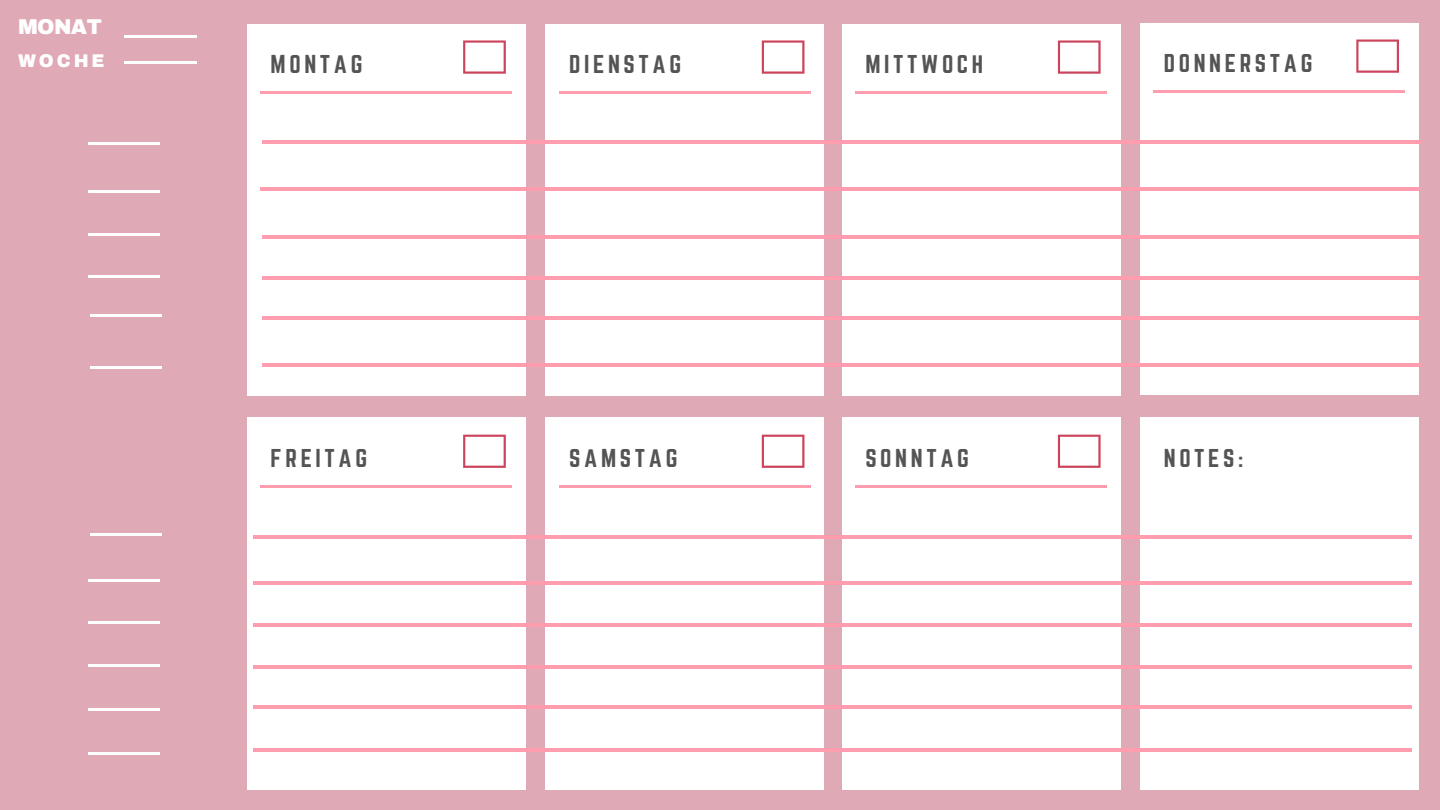
<style>
.page{position:relative;width:1440px;height:810px;background:#dfa9b6}
.page>*{position:absolute;margin:0;border:0;box-sizing:border-box;transform-origin:0 0}
.t1{font:22.6px "Norwester";letter-spacing:.16em;color:#545454}
.t2{font:900 21px "Archivo";letter-spacing:-.03em;color:#fff}
.t3{font:900 18px "Archivo";letter-spacing:.16em;color:#fff}
</style>
<div class="page">
<div style="left:247px;top:418px;width:279px;height:372px;background:#fff"></div>
<svg style="left:463px;top:435px;width:43px;height:33px"></svg>
<hr style="left:261px;top:486px;width:251px;height:2px;background:#ff9cad">
<div style="left:545px;top:418px;width:279px;height:372px;background:#fff"></div>
<svg style="left:762px;top:435px;width:42px;height:33px"></svg>
<hr style="left:559px;top:486px;width:251px;height:2px;background:#ff9cad">
<div style="left:842px;top:418px;width:279px;height:372px;background:#fff"></div>
<svg style="left:1058px;top:435px;width:43px;height:33px"></svg>
<hr style="left:855px;top:486px;width:252px;height:2px;background:#ff9cad">
<div style="left:1140px;top:418px;width:279px;height:372px;background:#fff"></div>
<hr style="left:124px;top:62px;width:72px;height:2px;background:#fff">
<div style="left:247px;top:24px;width:279px;height:372px;background:#fff"></div>
<svg style="left:463px;top:40px;width:43px;height:34px"></svg>
<div style="left:545px;top:24px;width:279px;height:372px;background:#fff"></div>
<svg style="left:762px;top:40px;width:42px;height:34px"></svg>
<hr style="left:559px;top:91px;width:251px;height:3px;background:#ff9cad">
<div style="left:842px;top:24px;width:279px;height:372px;background:#fff"></div>
<svg style="left:1058px;top:40px;width:43px;height:34px"></svg>
<hr style="left:855px;top:91px;width:252px;height:3px;background:#ff9cad">
<div style="left:1140px;top:23px;width:279px;height:372px;background:#fff"></div>
<svg style="left:1356px;top:40px;width:43px;height:33px"></svg>
<hr style="left:1154px;top:90px;width:251px;height:3px;background:#ff9cad">
<hr style="left:261px;top:91px;width:251px;height:3px;background:#ff9cad">
<hr style="left:262px;top:276px;width:1159px;height:4px;background:#ff9cad">
<hr style="left:262px;top:316px;width:1159px;height:4px;background:#ff9cad">
<hr style="left:253px;top:665px;width:1159px;height:4px;background:#ff9cad">
<hr style="left:261px;top:187px;width:1158px;height:4px;background:#ff9cad">
<hr style="left:262px;top:236px;width:1159px;height:3px;background:#ff9cad">
<hr style="left:262px;top:140px;width:1159px;height:4px;background:#ff9cad">
<hr style="left:253px;top:581px;width:1159px;height:3px;background:#ff9cad">
<hr style="left:253px;top:623px;width:1159px;height:4px;background:#ff9cad">
<hr style="left:262px;top:363px;width:1159px;height:4px;background:#ff9cad">
<hr style="left:253px;top:705px;width:1159px;height:4px;background:#ff9cad">
<hr style="left:253px;top:748px;width:1159px;height:4px;background:#ff9cad">
<hr style="left:253px;top:535px;width:1159px;height:4px;background:#ff9cad">
<hr style="left:124px;top:35px;width:72px;height:2px;background:#fff">
<hr style="left:88px;top:143px;width:72px;height:2px;background:#fff">
<hr style="left:88px;top:191px;width:72px;height:2px;background:#fff">
<hr style="left:90px;top:533px;width:72px;height:2px;background:#fff">
<hr style="left:88px;top:580px;width:72px;height:2px;background:#fff">
<hr style="left:88px;top:622px;width:72px;height:2px;background:#fff">
<hr style="left:88px;top:664px;width:72px;height:3px;background:#fff">
<hr style="left:88px;top:709px;width:72px;height:2px;background:#fff">
<hr style="left:88px;top:752px;width:72px;height:2px;background:#fff">
<hr style="left:88px;top:233px;width:72px;height:3px;background:#fff">
<hr style="left:88px;top:275px;width:72px;height:2px;background:#fff">
<hr style="left:90px;top:315px;width:72px;height:2px;background:#fff">
<hr style="left:90px;top:366px;width:72px;height:2px;background:#fff">
<p class="t2" style="left:18px;top:16px;width:85px">MONAT</p>
<p class="t3" style="left:18px;top:51px;width:88px">WOCHE</p>
<p class="t1" style="left:271px;top:53px;width:93px">MONTAG</p>
<p class="t1" style="left:569px;top:53px;width:113px">DIENSTAG</p>
<p class="t1" style="left:865px;top:53px;width:119px">MITTWOCH</p>
<p class="t1" style="left:1164px;top:52px;width:150px">DONNERSTAG</p>
<p class="t1" style="left:271px;top:447px;width:98px">FREITAG</p>
<p class="t1" style="left:569px;top:447px;width:110px">SAMSTAG</p>
<p class="t1" style="left:865px;top:447px;width:105px">SONNTAG</p>
<p class="t1" style="left:1164px;top:447px;width:81px">NOTES:</p>
</div>
